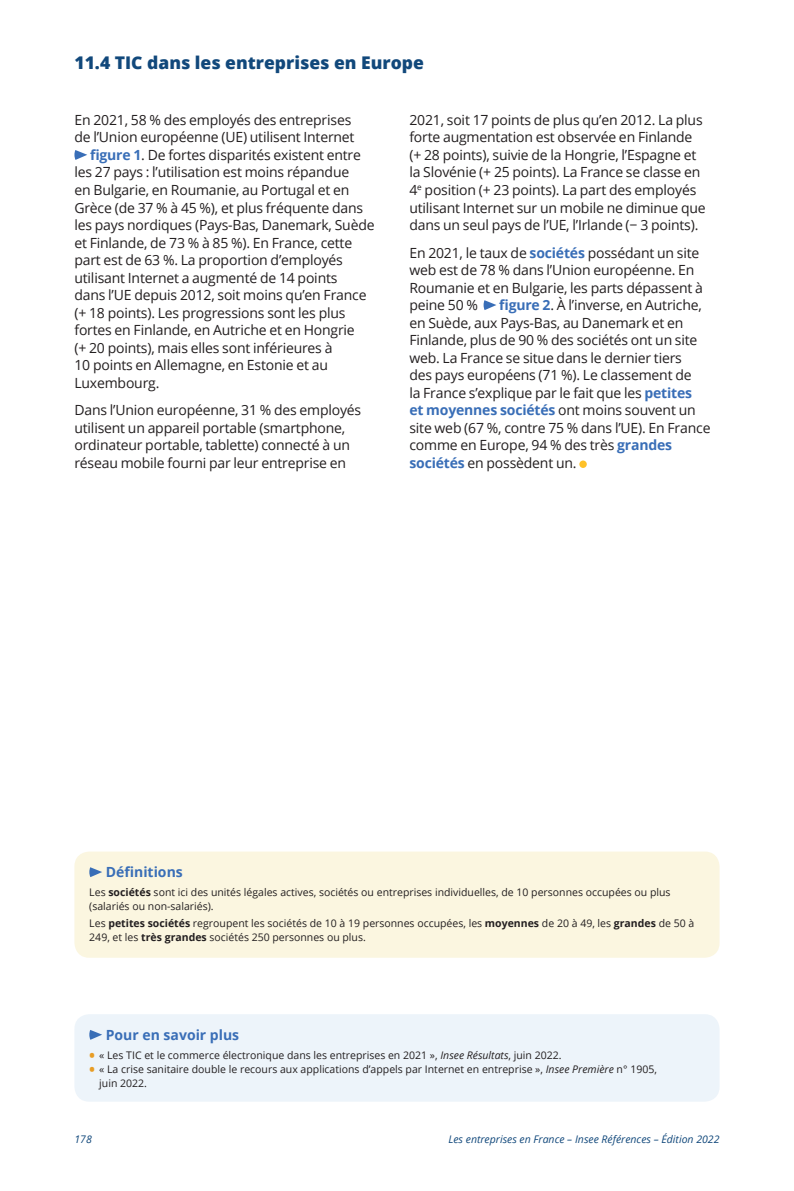
<style>
.page{position:relative;width:794px;height:1191px;background:#fff}
.page>*{position:absolute;margin:0;border:0;box-sizing:border-box;transform-origin:0 0}
.t1{font:800 17.5px "Open Sans";color:#11487b}
.t2{font:14px/17.5px "Open Sans";letter-spacing:-.015em;color:#231f20}
.t3{font:700 14px "Open Sans";color:#396eb7}
.t4{font:10.5px/14px "Open Sans";color:#231f20}
.t5{font:italic 10.5px "Open Sans";color:#11487b}
.s1{font-weight:700;color:#396eb7}
.s2{font-weight:700}
.s3{font-weight:700;font-size:15.75px;color:#e89d25}
.s4{font-style:italic}
</style>
<div class="page">
<svg style="left:74px;top:150px;width:13px;height:10px"></svg>
<svg style="left:483px;top:300px;width:13px;height:10px"></svg>
<div style="left:579px;top:460px;width:8px;height:8px;background:#fec128;border-radius:50%"></div>
<div style="left:74px;top:851px;width:645px;height:106px;background:#fbf6e0;border-radius:15px"></div>
<svg style="left:89px;top:867px;width:13px;height:10px"></svg>
<div style="left:74px;top:1014px;width:645px;height:87px;background:#edf4fa;border-radius:15px"></div>
<svg style="left:89px;top:1030px;width:13px;height:9px"></svg>
<p class="t1" style="left:74px;top:49px;width:351px">11.4 TIC dans les entreprises en Europe</p>
<p class="t2" style="left:74px;top:111px;width:278px">En 2021, 58 % des employés des entreprises</p>
<p class="t2" style="left:74px;top:128px;width:282px">de l’Union européenne (UE) utilisent Internet</p>
<p class="t2" style="left:90px;top:146px;width:272px"><span class="s1">figure 1</span>. De fortes disparités existent entre</p>
<p class="t2" style="left:74px;top:163px;width:276px">les 27 pays : l’utilisation est moins répandue</p>
<p class="t2" style="left:74px;top:181px;width:276px">en Bulgarie, en Roumanie, au Portugal et en</p>
<p class="t2" style="left:74px;top:198px;width:290px">Grèce (de 37 % à 45 %), et plus fréquente dans</p>
<p class="t2" style="left:74px;top:216px;width:302px">les pays nordiques (Pays‑Bas, Danemark, Suède</p>
<p class="t2" style="left:74px;top:233px;width:279px">et Finlande, de 73 % à 85 %). En France, cette</p>
<p class="t2" style="left:74px;top:251px;width:270px">part est de 63 %. La proportion d’employés</p>
<p class="t2" style="left:74px;top:268px;width:265px">utilisant Internet a augmenté de 14 points</p>
<p class="t2" style="left:74px;top:286px;width:294px">dans l’UE depuis 2012, soit moins qu’en France</p>
<p class="t2" style="left:74px;top:303px;width:273px">(+ 18 points). Les progressions sont les plus</p>
<p class="t2" style="left:74px;top:321px;width:282px">fortes en Finlande, en Autriche et en Hongrie</p>
<p class="t2" style="left:74px;top:339px;width:259px">(+ 20 points), mais elles sont inférieures à</p>
<p class="t2" style="left:74px;top:356px;width:255px">10 points en Allemagne, en Estonie et au</p>
<p class="t2" style="left:74px;top:374px;width:86px">Luxembourg.</p>
<p class="t2" style="left:74px;top:401px;width:288px">Dans l’Union européenne, 31 % des employés utilisent un appareil portable (smartphone, ordinateur portable, tablette) connecté à un réseau mobile fourni par leur entreprise en</p>
<p class="t2" style="left:409px;top:111px;width:298px">2021, soit 17 points de plus qu’en 2012. La plus forte augmentation est observée en Finlande (+ 28 points), suivie de la Hongrie, l’Espagne et la Slovénie (+ 25 points). La France se classe en 4<sup>e</sup> position (+ 23 points). La part des employés utilisant Internet sur un mobile ne diminue que dans un seul pays de l’UE, l’Irlande (− 3 points).</p>
<p class="t2" style="left:409px;top:243px;width:295px">En 2021, le taux de <span class="s1">sociétés</span> possédant un site web est de 78 % dans l’Union européenne. En Roumanie et en Bulgarie, les parts dépassent à peine 50 %</p>
<p class="t2" style="left:409px;top:296px;width:303px;text-indent:90px"><span class="s1">figure 2</span>. À l’inverse, en Autriche, en Suède, aux Pays‑Bas, au Danemark et en Finlande, plus de 90 % des sociétés ont un site web. La France se situe dans le dernier tiers<br>des pays européens (71 %). Le classement de<br>la France s’explique par le fait que les <span class="s1">petites<br>et moyennes sociétés</span> ont moins souvent un site web (67 %, contre 75 % dans l’UE). En France comme en Europe, 94 % des très <span class="s1">grandes sociétés</span> en possèdent un.</p>
<p class="t3" style="left:106px;top:862px;width:78px">Définitions</p>
<p class="t4" style="left:89px;top:885px;width:583px">Les <span class="s2">sociétés</span> sont ici des unités légales actives, sociétés ou entreprises individuelles, de 10 personnes occupées ou plus (salariés ou non‑salariés).</p>
<p class="t4" style="left:89px;top:915px;width:606px">Les <span class="s2">petites sociétés</span> regroupent les sociétés de 10 à 19 personnes occupées, les <span class="s2">moyennes</span> de 20 à 49, les <span class="s2">grandes</span> de 50 à<br>249, et les <span class="s2">très grandes</span> sociétés 250 personnes ou plus.</p>
<p class="t3" style="left:106px;top:1024px;width:135px">Pour en savoir plus</p>
<p class="t4" style="left:89px;top:1047px;width:474px"><span class="s3">•</span> « Les TIC et le commerce électronique dans les entreprises en 2021 », <span class="s4">Insee Résultats</span>, juin 2022.</p>
<p class="t4" style="left:99px;top:1061px;width:559px;text-indent:-10px"><span class="s3">•</span> « La crise sanitaire double le recours aux applications d’appels par Internet en entreprise », <span class="s4">Insee Première</span> n° 1905, juin 2022.</p>
<p class="t5" style="left:74px;top:1132px;width:19px">178</p>
<p class="t5" style="left:448px;top:1132px;width:272px">Les entreprises en France – Insee Références – Édition 2022</p>
</div>
